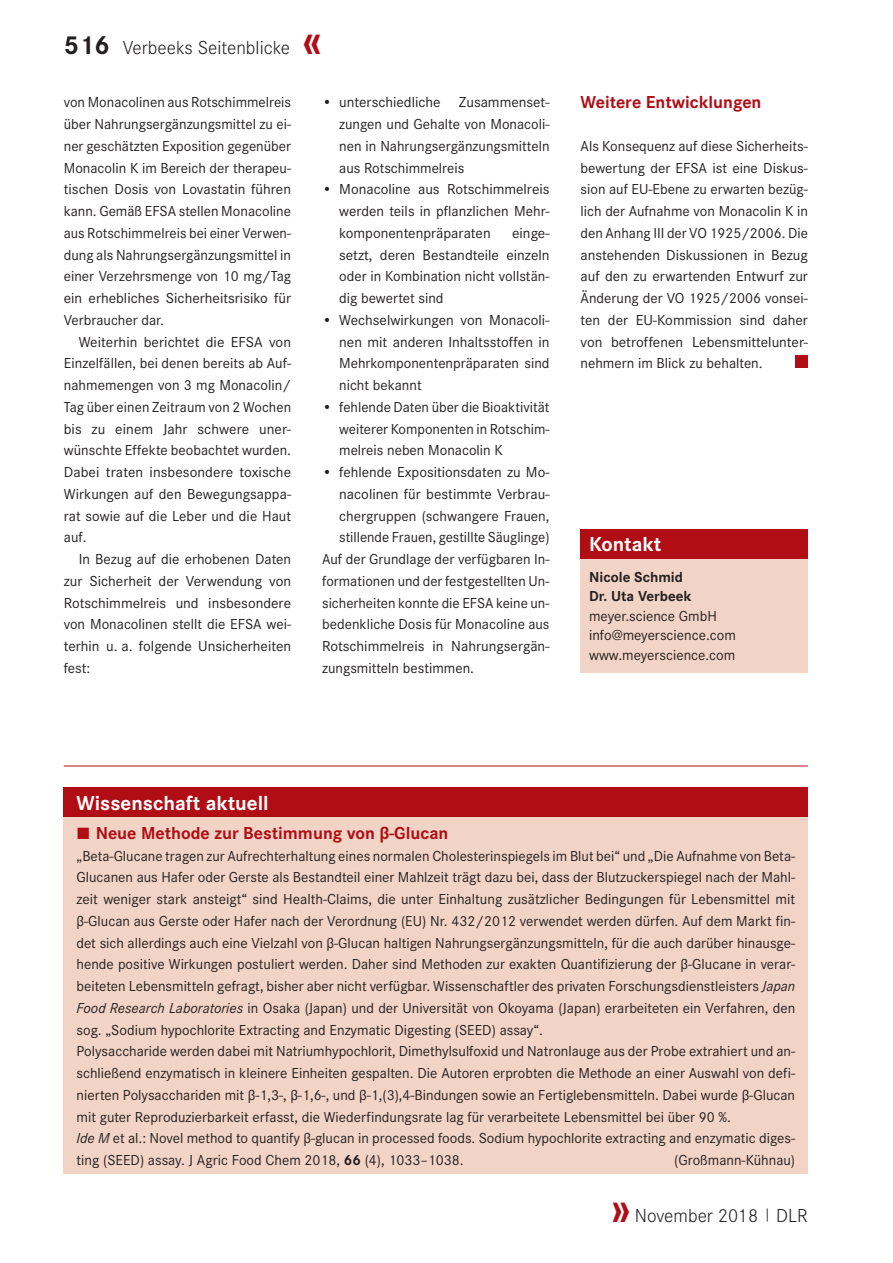
<style>
.page{position:relative;width:893px;height:1263px;background:#fff}
.page>*{position:absolute;margin:0;border:0;box-sizing:border-box;transform-origin:0 0}
.t1{font:700 21px "Corporate S";color:#fff}
.t2{font:300 19.5px "Corporate S";color:#231f20}
.t3{font:700 18px "Corporate S";color:#b00d15}
.t4{font:15px/21.8px "Corporate S";color:#231f20;text-align:justify}
.t5{font:700 15px/19.5px "Corporate S";color:#231f20}
.s1{font-weight:700;font-size:27px}
.s2{font-weight:700;font-size:40.5px;color:#b00d15}
.s3{font-style:italic}
.s4{font-weight:700}
.s5{font-size:15.75px}
</style>
<div class="page">
<div style="left:795px;top:356px;width:13px;height:12px;background:#b00d15"></div>
<div style="left:581px;top:529px;width:227px;height:30px;background:#b00d15"></div>
<div style="left:581px;top:559px;width:227px;height:114px;background:#f2d4c6"></div>
<div style="left:64px;top:787px;width:744px;height:30px;background:#b00d15"></div>
<div style="left:64px;top:817px;width:744px;height:357px;background:#f2d4c6"></div>
<hr style="left:64px;top:766px;width:744px;height:1px;background:#b00d15">
<h2 class="t2" style="left:64px;top:33px;width:260px"><span class="s1">516</span> Verbeeks Seitenblicke <span class="s2">«</span></h2>
<p class="t4" style="left:64px;top:90px;width:229px">von Monacolinen aus Rotschimmelreis über Nahrungsergänzungsmittel zu ei&shy;ner geschätzten Exposition gegenüber Monacolin K im Bereich der therapeu&shy;tischen Dosis von Lovastatin führen kann. Gemäß EFSA stellen Monacoline aus Rotschimmelreis bei einer Verwen&shy;dung als Nahrungsergänzungsmittel in einer Verzehrsmenge von 10 mg/Tag ein erhebliches Sicherheitsrisiko für Verbraucher dar.</p>
<p class="t4" style="left:64px;top:330px;width:229px;text-indent:15px">Weiterhin berichtet die EFSA von Einzelfällen, bei denen bereits ab Auf&shy;nahmemengen von 3 mg Monacolin/ Tag über einen Zeitraum von 2 Wochen bis zu einem Jahr schwere uner&shy;wünschte Effekte beobachtet wurden.<br>Dabei traten insbesondere toxische Wirkungen auf den Bewegungsappa&shy;rat sowie auf die Leber und die Haut auf.</p>
<p class="t4" style="left:64px;top:547px;width:229px;text-indent:15px">In Bezug auf die erhobenen Daten zur Sicherheit der Verwendung von Rotschimmelreis und insbesondere von Monacolinen stellt die EFSA wei&shy;terhin u. a. folgende Unsicherheiten fest:</p>
<p class="t4" style="left:339px;top:90px;width:212px;text-indent:-17px">• unterschiedliche Zusammenset&shy;zungen und Gehalte von Monacoli&shy;nen in Nahrungsergänzungsmitteln aus Rotschimmelreis</p>
<p class="t4" style="left:339px;top:177px;width:212px;text-indent:-17px">• Monacoline aus Rotschimmelreis werden teils in pflanzlichen Mehr&shy;komponentenpräparaten</p>
<p class="t4" style="left:339px;top:221px;width:212px;text-indent:173px">einge&shy;setzt, deren Bestandteile einzeln oder in Kombination nicht vollstän&shy;dig bewertet sind</p>
<p class="t4" style="left:339px;top:308px;width:212px;text-indent:-17px">• Wechselwirkungen von Monacoli&shy;nen mit anderen Inhaltsstoffen in Mehrkomponentenpräparaten sind nicht bekannt</p>
<p class="t4" style="left:339px;top:395px;width:212px;text-indent:-17px">• fehlende Daten über die Bioaktivität weiterer Komponenten in Rotschim&shy;melreis neben Monacolin K</p>
<p class="t4" style="left:322px;top:460px;width:229px">• fehlende Expositionsdaten zu Mo-</p>
<p class="t4" style="left:339px;top:482px;width:212px">nacolinen für bestimmte Verbrau-</p>
<p class="t4" style="left:339px;top:504px;width:212px">chergruppen (schwangere Frauen,</p>
<p class="t4" style="left:339px;top:525px;width:212px">stillende Frauen, gestillte Säuglinge)</p>
<p class="t4" style="left:322px;top:547px;width:229px">Auf der Grundlage der verfügbaren In-</p>
<p class="t4" style="left:322px;top:569px;width:229px">formationen und der festgestellten Un-</p>
<p class="t4" style="left:322px;top:591px;width:229px">sicherheiten konnte die EFSA keine un-</p>
<p class="t4" style="left:322px;top:612px;width:229px">bedenkliche Dosis für Monacoline aus</p>
<p class="t4" style="left:322px;top:634px;width:229px">Rotschimmelreis in Nahrungsergän-</p>
<p class="t4" style="left:322px;top:656px;width:153px">zungsmitteln bestimmen.</p>
<p class="t3" style="left:581px;top:88px;width:182px">Weitere Entwicklungen</p>
<p class="t4" style="left:581px;top:134px;width:229px">Als Konsequenz auf diese Sicherheits&shy;bewertung der EFSA ist eine Diskus&shy;sion auf EU-Ebene zu erwarten bezüg&shy;lich der Aufnahme von Monacolin K in den Anhang III der VO 1925/2006. Die anstehenden Diskussionen in Bezug auf den zu erwartenden Entwurf zur Änderung der VO 1925/2006 vonsei&shy;ten der EU-Kommission sind daher von betroffenen Lebensmittelunter&shy;nehmern im Blick zu behalten.</p>
<h1 class="t1" style="left:589px;top:528px;width:74px">Kontakt</h1>
<p class="t5" style="left:589px;top:566px;width:104px">Nicole Schmid<br>Dr. Uta Verbeek</p>
<p class="t4" style="left:589px;top:605px;width:148px;line-height:19.5px;text-align:left">meyer.science GmbH info@meyerscience.com www.meyerscience.com</p>
<h1 class="t1" style="left:77px;top:786px;width:194px">Wissenschaft aktuell</h1>
<p class="t3" style="left:96px;top:819px;width:354px">Neue Methode zur Bestimmung von β-Glucan</p>
<p class="t4" style="left:77px;top:844px;width:720px;text-align:left">„Beta-Glucane tragen zur Aufrechterhaltung eines normalen Cholesterinspiegels im Blut bei“ und „Die Aufnahme von Beta-Glucanen aus Hafer oder Gerste als Bestandteil einer Mahlzeit trägt dazu bei, dass der Blutzuckerspiegel nach der Mahl&shy;zeit weniger stark ansteigt“ sind Health-Claims, die unter Einhaltung zusätzlicher Bedingungen für Lebensmittel mit β-Glucan aus Gerste oder Hafer nach der Verordnung (EU) Nr. 432/2012 verwendet werden dürfen. Auf dem Markt fin&shy;det sich allerdings auch eine Vielzahl von β-Glucan haltigen Nahrungsergänzungsmitteln, für die auch darüber hinausge&shy;hende positive Wirkungen postuliert werden. Daher sind Methoden zur exakten Quantifizierung der β-Glucane in verar&shy;beiteten Lebensmitteln gefragt, bisher aber nicht verfügbar. Wissenschaftler des privaten Forschungsdienstleisters <span class="s3">Japan Food Research Laboratories</span> in Osaka (Japan) und der Universität von Okoyama (Japan) erarbeiteten ein Verfahren, den sog. „Sodium hypochlorite Extracting and Enzymatic Digesting (SEED) assay“.<br>Polysaccharide werden dabei mit Natriumhypochlorit, Dimethylsulfoxid und Natronlauge aus der Probe extrahiert und an&shy;schließend enzymatisch in kleinere Einheiten gespalten. Die Autoren erprobten die Methode an einer Auswahl von defi&shy;nierten Polysacchariden mit β-1,3-, β-1,6-, und β-1,(3),4-Bindungen sowie an Fertiglebensmitteln. Dabei wurde β-Glucan mit guter Reproduzierbarkeit erfasst, die Wiederfindungsrate lag für verarbeitete Lebensmittel bei über 90 %.<br><span class="s3">Ide M</span> et al.: Novel method to quantify β-glucan in processed foods. Sodium hypochlorite extracting and enzymatic diges&shy;ting (SEED) assay. J Agric Food Chem 2018, <span class="s4">66</span> (4), 1033–1038.</p>
<p class="t4" style="left:674px;top:1148px;width:122px">(Großmann-Kühnau)</p>
<h2 class="t2" style="left:610px;top:1201px;width:199px"><span class="s2">»</span> November 2018 <span class="s5">|</span> DLR</h2>
</div>
